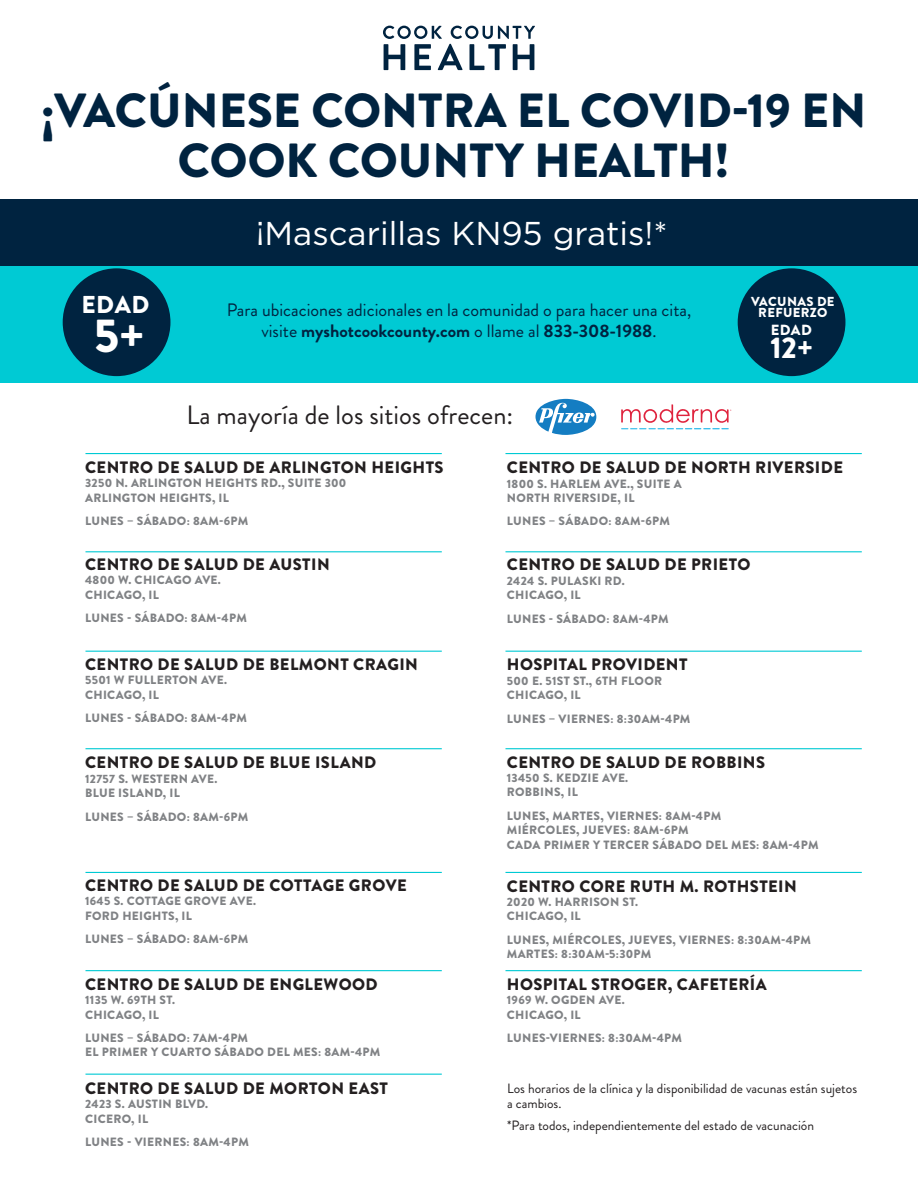
<style>
.page{position:relative;width:918px;height:1188px;background:#fff}
.page>*{position:absolute;margin:0;border:0;box-sizing:border-box;transform-origin:0 0}
.t1{font:900 47.85px/50.4px "Brandon Grotesque";color:#002340;text-align:center}
.t2{font:900 47.55px "Brandon Grotesque";color:#fff}
.t3{font:33px "Gotham";color:#fff}
.t4{font:900 30px "Brandon Grotesque";color:#fff}
.t5{font:26.55px "Brandon Grotesque";color:#231f20}
.t6{font:900 24.45px "Brandon Grotesque";color:#fff}
.t7{font:18px/21.6px "Brandon Grotesque";color:#002340;text-align:center}
.t8{font:900 16.5px "Brandon Grotesque";letter-spacing:.025em;color:#231f20}
.t9{font:900 14.7px "Brandon Grotesque";color:#fff}
.t10{font:13.5px/15px "Brandon Grotesque";color:#231f20}
.t11{font:900 13.05px/10.9px "Brandon Grotesque";letter-spacing:.025em;color:#fff;text-align:center}
.t12{font:900 12px/14.4px "Brandon Grotesque";letter-spacing:.025em;color:#808285}
.s1{font-weight:700}
</style>
<div class="page">
<div style="left:0;top:265px;width:918px;height:118px;background:#00cad4"></div>
<svg style="left:383px;top:26px;width:152px;height:44px"></svg>
<div style="left:63px;top:268px;width:107px;height:108px;background:#002340;border-radius:50%"></div>
<hr style="left:85px;top:453px;width:357px;height:1px;background:#00cad4">
<hr style="left:85px;top:551px;width:357px;height:1px;background:#00cad4">
<hr style="left:85px;top:651px;width:357px;height:1px;background:#00cad4">
<hr style="left:85px;top:748px;width:357px;height:1px;background:#00cad4">
<hr style="left:85px;top:872px;width:357px;height:1px;background:#00cad4">
<hr style="left:85px;top:970px;width:357px;height:1px;background:#00cad4">
<hr style="left:85px;top:1074px;width:357px;height:1px;background:#00cad4">
<hr style="left:505px;top:453px;width:357px;height:1px;background:#00cad4">
<hr style="left:505px;top:551px;width:357px;height:1px;background:#00cad4">
<hr style="left:505px;top:651px;width:357px;height:1px;background:#00cad4">
<hr style="left:505px;top:748px;width:357px;height:1px;background:#00cad4">
<hr style="left:505px;top:872px;width:357px;height:1px;background:#00cad4">
<hr style="left:505px;top:970px;width:357px;height:1px;background:#00cad4">
<svg style="left:621px;top:404px;width:111px;height:25px"></svg>
<svg style="left:536px;top:399px;width:60px;height:36px"></svg>
<div style="left:738px;top:268px;width:107px;height:108px;background:#002340;border-radius:50%"></div>
<div style="left:0;top:200px;width:918px;height:66px;background:#002340"></div>
<h1 class="t1" style="left:41px;top:86px;width:827px">¡VACÚNESE CONTRA EL COVID-19 EN<br>COOK COUNTY HEALTH!</h1>
<h3 class="t6" style="left:81px;top:287px;width:70px">EDAD</h3>
<h2 class="t2" style="left:94px;top:302px;width:52px">5+</h2>
<h3 class="t3" style="left:256px;top:212px;width:413px">¡Mascarillas KN95 gratis!*</h3>
<h3 class="t7" style="left:227px;top:299px;width:466px">Para ubicaciones adicionales en la comunidad o para hacer una cita, visite <span class="s1">myshotcookcounty.com</span> o llame al <span class="s1">833-308-1988</span>.</h3>
<h3 class="t5" style="left:187px;top:397px;width:328px">La mayoría de los sitios ofrecen:</h3>
<p class="t11" style="left:751px;top:297px;width:85px">VACUNAS DE<br>REFUERZO</p>
<p class="t9" style="left:771px;top:319px;width:42px">EDAD</p>
<h3 class="t4" style="left:770px;top:326px;width:44px">12+</h3>
<h3 class="t8" style="left:85px;top:456px;width:360px">CENTRO DE SALUD DE ARLINGTON HEIGHTS</h3>
<p class="t12" style="left:85px;top:476px;width:263px">3250 N. ARLINGTON HEIGHTS RD., SUITE 300<br>ARLINGTON HEIGHTS, IL</p>
<p class="t12" style="left:85px;top:514px;width:165px">LUNES – SÁBADO: 8AM-6PM</p>
<h3 class="t8" style="left:85px;top:552px;width:246px">CENTRO DE SALUD DE AUSTIN</h3>
<p class="t12" style="left:85px;top:573px;width:137px">4800 W. CHICAGO AVE.<br>CHICAGO, IL</p>
<p class="t12" style="left:85px;top:611px;width:163px">LUNES - SÁBADO: 8AM-4PM</p>
<h3 class="t8" style="left:85px;top:653px;width:334px">CENTRO DE SALUD DE BELMONT CRAGIN</h3>
<p class="t12" style="left:85px;top:673px;width:144px">5501 W FULLERTON AVE.<br>CHICAGO, IL</p>
<p class="t12" style="left:85px;top:711px;width:163px">LUNES - SÁBADO: 8AM-4PM</p>
<h3 class="t8" style="left:85px;top:751px;width:293px">CENTRO DE SALUD DE BLUE ISLAND</h3>
<p class="t12" style="left:85px;top:771px;width:134px">12757 S. WESTERN AVE.<br>BLUE ISLAND, IL</p>
<p class="t12" style="left:85px;top:809px;width:165px">LUNES – SÁBADO: 8AM-6PM</p>
<h3 class="t8" style="left:85px;top:874px;width:323px">CENTRO DE SALUD DE COTTAGE GROVE</h3>
<p class="t12" style="left:85px;top:894px;width:172px">1645 S. COTTAGE GROVE AVE.<br>FORD HEIGHTS, IL</p>
<p class="t12" style="left:85px;top:932px;width:165px">LUNES – SÁBADO: 8AM-6PM</p>
<h3 class="t8" style="left:85px;top:972px;width:294px">CENTRO DE SALUD DE ENGLEWOOD</h3>
<p class="t12" style="left:85px;top:993px;width:92px">1135 W. 69TH ST.<br>CHICAGO, IL</p>
<p class="t12" style="left:85px;top:1031px;width:297px">LUNES – SÁBADO: 7AM-4PM<br>EL PRIMER Y CUARTO SÁBADO DEL MES: 8AM-4PM</p>
<h3 class="t8" style="left:85px;top:1077px;width:304px">CENTRO DE SALUD DE MORTON EAST</h3>
<p class="t12" style="left:85px;top:1097px;width:125px">2423 S. AUSTIN BLVD.<br>CICERO, IL</p>
<p class="t12" style="left:85px;top:1135px;width:165px">LUNES - VIERNES: 8AM-4PM</p>
<h3 class="t8" style="left:507px;top:456px;width:338px">CENTRO DE SALUD DE NORTH RIVERSIDE</h3>
<p class="t12" style="left:507px;top:476px;width:176px">1800 S. HARLEM AVE., SUITE A<br>NORTH RIVERSIDE, IL</p>
<p class="t12" style="left:507px;top:514px;width:165px">LUNES – SÁBADO: 8AM-6PM</p>
<h3 class="t8" style="left:507px;top:553px;width:245px">CENTRO DE SALUD DE PRIETO</h3>
<p class="t12" style="left:507px;top:574px;width:119px">2424 S. PULASKI RD.<br>CHICAGO, IL</p>
<p class="t12" style="left:507px;top:611px;width:163px">LUNES - SÁBADO: 8AM-4PM</p>
<h3 class="t8" style="left:507px;top:653px;width:182px">HOSPITAL PROVIDENT</h3>
<p class="t12" style="left:507px;top:674px;width:157px">500 E. 51ST ST., 6TH FLOOR<br>CHICAGO, IL</p>
<p class="t12" style="left:507px;top:711px;width:185px">LUNES – VIERNES: 8:30AM-4PM</p>
<h3 class="t8" style="left:507px;top:750px;width:260px">CENTRO DE SALUD DE ROBBINS</h3>
<p class="t12" style="left:507px;top:771px;width:123px">13450 S. KEDZIE AVE.<br>ROBBINS, IL</p>
<p class="t12" style="left:507px;top:809px;width:313px">LUNES, MARTES, VIERNES: 8AM-4PM<br>MIÉRCOLES, JUEVES: 8AM-6PM<br>CADA PRIMER Y TERCER SÁBADO DEL MES: 8AM-4PM</p>
<h3 class="t8" style="left:507px;top:874px;width:292px">CENTRO CORE RUTH M. ROTHSTEIN</h3>
<p class="t12" style="left:507px;top:895px;width:133px">2020 W. HARRISON ST.<br>CHICAGO, IL</p>
<p class="t12" style="left:507px;top:933px;width:306px">LUNES, MIÉRCOLES, JUEVES, VIERNES: 8:30AM-4PM<br>MARTES: 8:30AM-5:30PM</p>
<h3 class="t8" style="left:507px;top:972px;width:261px">HOSPITAL STROGER, CAFETERÍA</h3>
<p class="t12" style="left:507px;top:993px;width:119px">1969 W. OGDEN AVE.<br>CHICAGO, IL</p>
<p class="t12" style="left:507px;top:1031px;width:177px">LUNES-VIERNES: 8:30AM-4PM</p>
<p class="t10" style="left:507px;top:1081px;width:352px">Los horarios de la clínica y la disponibilidad de vacunas están sujetos a cambios.</p>
<p class="t10" style="left:507px;top:1118px;width:309px">*Para todos, independientemente del estado de vacunación</p>
</div>
